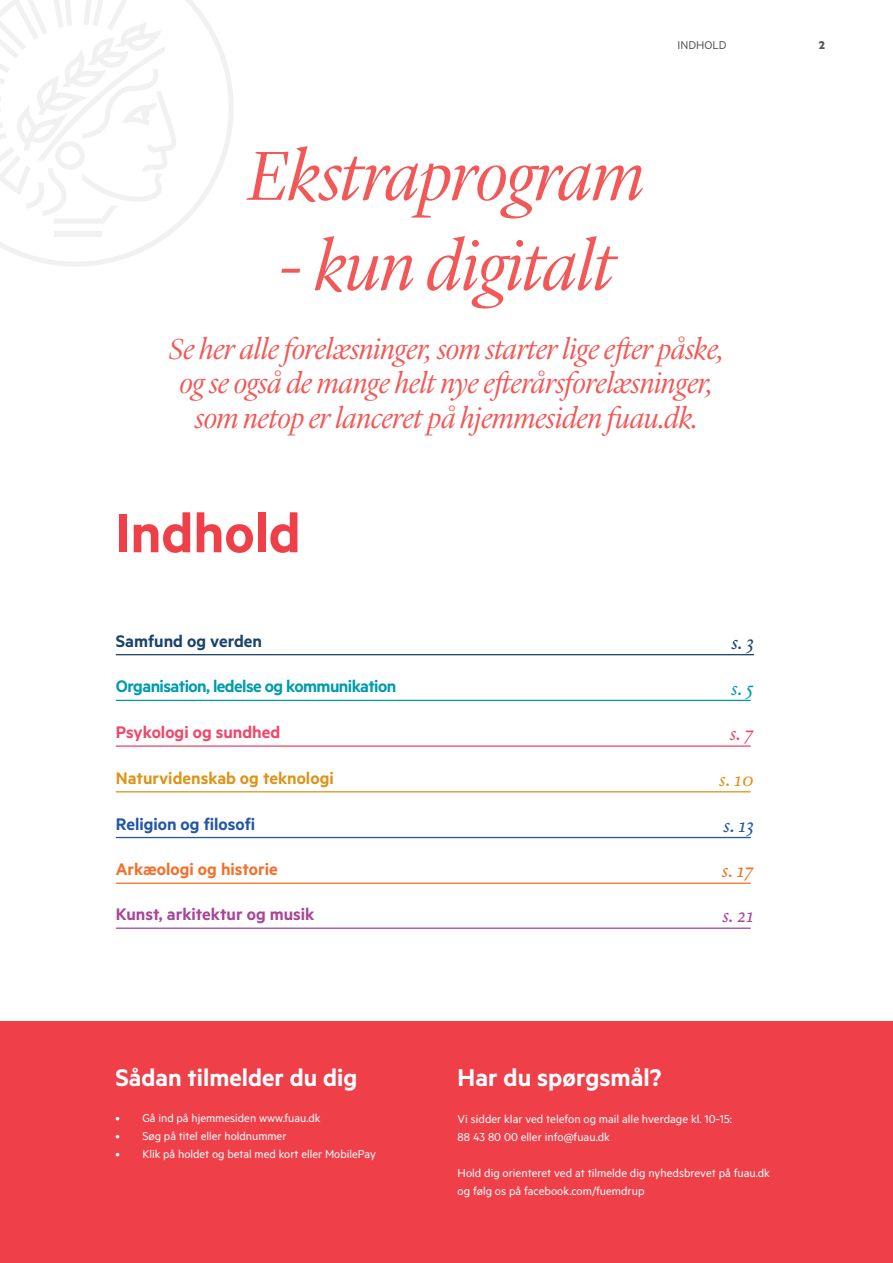
<style>
.page{position:relative;width:893px;height:1263px;background:#fff}
.page>*{position:absolute;margin:0;border:0;box-sizing:border-box;transform-origin:0 0}
.t1{font:italic 300 72px "Lyon Display";color:#f15857}
.t2{font:600 61.5px "Metric";color:#ef404a}
.t3{font:italic 300 30px/34.5px "Lyon Display";color:#f15857;text-align:center}
.t4{font:600 27.3px "Metric";color:#fff}
.t5{font:600 27px "Metric";color:#fff}
.t6{font:600 18.9px "Metric";letter-spacing:-.03em;color:#009cad}
.t7{font:600 18.9px "Metric";color:#de9417}
.t8{font:600 18.9px "Metric";color:#a9469a}
.t9{font:600 18.9px "Metric";color:#f3702b}
.t10{font:600 18.9px "Metric";color:#2356a7}
.t11{font:600 18.9px "Metric";color:#ef4868}
.t12{font:600 18.9px "Metric";color:#1a446b}
.t13{font:italic 18.9px "Lyon Text";color:#de9417}
.t14{font:italic 18.9px "Lyon Text";color:#2356a7}
.t15{font:italic 18.9px "Lyon Text";color:#f3702b}
.t16{font:italic 18.9px "Lyon Text";color:#a9469a}
.t17{font:italic 18.9px "Lyon Text";color:#1a446b}
.t18{font:italic 18.9px "Lyon Text";color:#009cad}
.t19{font:italic 18.9px "Lyon Text";color:#ef4868}
.t20{font:12.9px/18.1px "Metric";color:#fff}
.t21{font:12.75px "Metric";color:#fff}
.t22{font:12.75px "Metric";color:#58595b}
.t23{font:700 12.75px "Metric";color:#58595b}
</style>
<div class="page">
<svg style="left:0;top:0;width:233px;height:266px"></svg>
<svg style="left:0;top:0;width:178px;height:224px"></svg>
<hr style="left:116px;top:654px;width:638px;height:1px;background:#1a446b">
<hr style="left:116px;top:791px;width:635px;height:1px;background:#de9417">
<hr style="left:116px;top:837px;width:635px;height:1px;background:#2356a7">
<hr style="left:116px;top:700px;width:635px;height:1px;background:#009cad">
<hr style="left:116px;top:745px;width:635px;height:2px;background:#ef4868">
<hr style="left:116px;top:882px;width:635px;height:2px;background:#f3702b">
<hr style="left:116px;top:927px;width:635px;height:2px;background:#a9469a">
<div style="left:0;top:1022px;width:893px;height:241px;background:#ef404a"></div>
<p class="t22" style="left:678px;top:37px;width:50px">INDHOLD</p>
<h1 class="t1" style="left:249px;top:124px;width:397px">Ekstraprogram</h1>
<h1 class="t1" style="left:278px;top:214px;width:339px">- kun digitalt</h1>
<h3 class="t3" style="left:169px;top:330px;width:557px">Se her alle forelæsninger, som starter lige efter påske, og se også de mange helt nye efterårsforelæsninger, som netop er lanceret på hjemmesiden fuau.dk.</h3>
<h2 class="t2" style="left:115px;top:496px;width:187px">Indhold</h2>
<h3 class="t12" style="left:116px;top:630px;width:148px">Samfund og verden</h3>
<h3 class="t17" style="left:731px;top:628px;width:24px">s. 3</h3>
<h3 class="t6" style="left:116px;top:675px;width:282px">Organisation, ledelse og kommunikation</h3>
<h3 class="t18" style="left:731px;top:674px;width:24px">s. 5</h3>
<h3 class="t11" style="left:116px;top:721px;width:166px">Psykologi og sundhed</h3>
<h3 class="t19" style="left:730px;top:719px;width:26px">s. 7</h3>
<h3 class="t7" style="left:116px;top:767px;width:219px">Naturvidenskab og teknologi</h3>
<h3 class="t13" style="left:719px;top:765px;width:36px">s. 10</h3>
<h3 class="t10" style="left:116px;top:812px;width:141px">Religion og filosofi</h3>
<h3 class="t14" style="left:724px;top:811px;width:32px">s. 13</h3>
<h3 class="t9" style="left:116px;top:858px;width:163px">Arkæologi og historie</h3>
<h3 class="t15" style="left:722px;top:857px;width:34px">s. 17</h3>
<h3 class="t8" style="left:116px;top:903px;width:200px">Kunst, arkitektur og musik</h3>
<h3 class="t16" style="left:722px;top:901px;width:33px">s. 21</h3>
<p class="t23" style="left:819px;top:37px;width:8px">2</p>
<h3 class="t5" style="left:115px;top:1061px;width:243px">Sådan tilmelder du dig</h3>
<p class="t21" style="left:115px;top:1111px;width:207px">• Gå ind på hjemmesiden www.fuau.dk</p>
<p class="t21" style="left:115px;top:1129px;width:173px">• Søg på titel eller holdnummer</p>
<p class="t21" style="left:115px;top:1147px;width:262px">• Klik på holdet og betal med kort eller MobilePay</p>
<h3 class="t4" style="left:458px;top:1061px;width:205px">Har du spørgsmål?</h3>
<p class="t20" style="left:458px;top:1109px;width:276px">Vi sidder klar ved telefon og mail alle hverdage kl. 10-15:<br>88 43 80 00 eller info@fuau.dk</p>
<p class="t20" style="left:458px;top:1163px;width:314px">Hold dig orienteret ved at tilmelde dig nyhedsbrevet på fuau.dk og følg os på facebook.com/fuemdrup</p>
</div>
